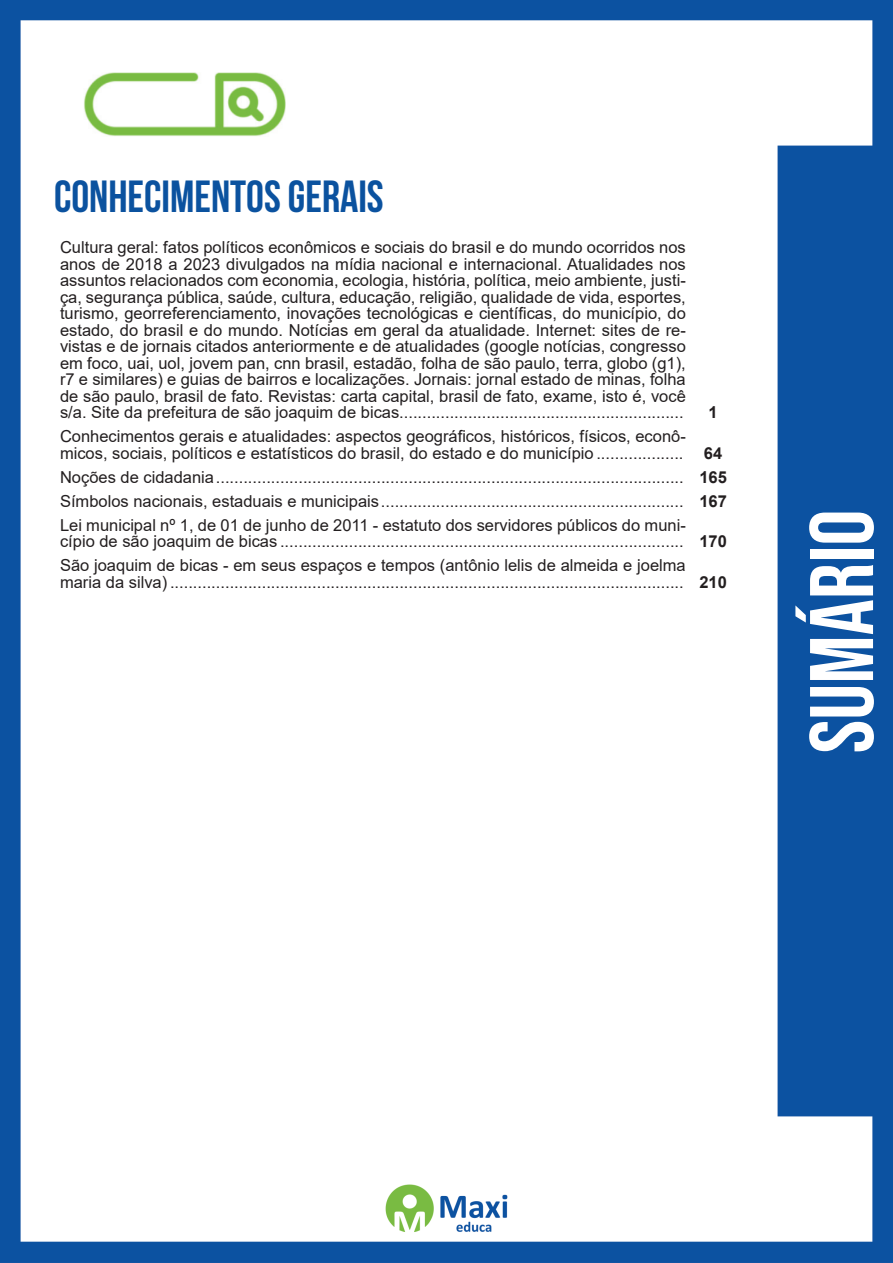
<style>
.page{position:relative;width:893px;height:1263px;background:#fff}
.page>*{position:absolute;margin:0;border:0;box-sizing:border-box;transform-origin:0 0}
.t1{font:90px "Bebas Neue";color:#fff}
.t2{font:700 45px "Bebas Neue";color:#0b529f}
.t3{font:16.5px/16.5px "Arial";color:#231f20;text-align:justify}
.t4{font:700 16.5px "Arial";color:#231f20}
.s1{font-weight:700}
</style>
<div class="page">
<img style="left:0;top:0;width:893px;height:1263px">
<div style="left:55px;top:55px;width:317px;height:121px;background:#fff"></div>
<img style="left:84px;top:72px;width:201px;height:64px">
<h2 class="t2" style="left:54px;top:172px;width:331px">CONHECIMENTOS GERAIS</h2>
<p class="t3" style="left:60px;top:239px;width:627px">Cultura geral: fatos políticos econômicos e sociais do brasil e do mundo ocorridos nos anos de 2018 a 2023 divulgados na mídia nacional e internacional. Atualidades nos assuntos relacionados com economia, ecologia, história, política, meio ambiente, justi&shy;ça, segurança pública, saúde, cultura, educação, religião, qualidade de vida, esportes, turismo, georreferenciamento, inovações tecnológicas e científicas, do município, do estado, do brasil e do mundo. Notícias em geral da atualidade. Internet: sites de re&shy;vistas e de jornais citados anteriormente e de atualidades (google notícias, congresso em foco, uai, uol, jovem pan, cnn brasil, estadão, folha de são paulo, terra, globo (g1), r7 e similares) e guias de bairros e localizações. Jornais: jornal estado de minas, folha de são paulo, brasil de fato. Revistas: carta capital, brasil de fato, exame, isto é, você s/a. Site da prefeitura de são joaquim de bicas..............................................................</p>
<p class="t4" style="left:708px;top:401px;width:11px">1</p>
<p class="t3" style="left:60px;top:428px;width:664px">Conhecimentos gerais e atualidades: aspectos geográficos, históricos, físicos, econô&shy;micos, sociais, políticos e estatísticos do brasil, do estado e do município ................... <span class="s1">64</span></p>
<p class="t3" style="left:60px;top:465px;width:668px;line-height:24px">Noções de cidadania...................................................................................................... <span class="s1">165<br></span>Símbolos nacionais, estaduais e municipais.................................................................. <span class="s1">167<br></span>Lei municipal nº 1, de 01 de junho de 2011 - estatuto dos servidores públicos do muni-</p>
<p class="t3" style="left:60px;top:529px;width:668px;line-height:24px">cípio de são joaquim de bicas ........................................................................................ <span class="s1">170<br></span>São joaquim de bicas - em seus espaços e tempos (antônio lelis de almeida e joelma</p>
<p class="t3" style="left:60px;top:574px;width:668px">maria da silva) ................................................................................................................ <span class="s1">210</span></p>
<h1 class="t1" style="left:791px;top:753px;width:245px;rotate:-90deg">sumário</h1>
</div>
